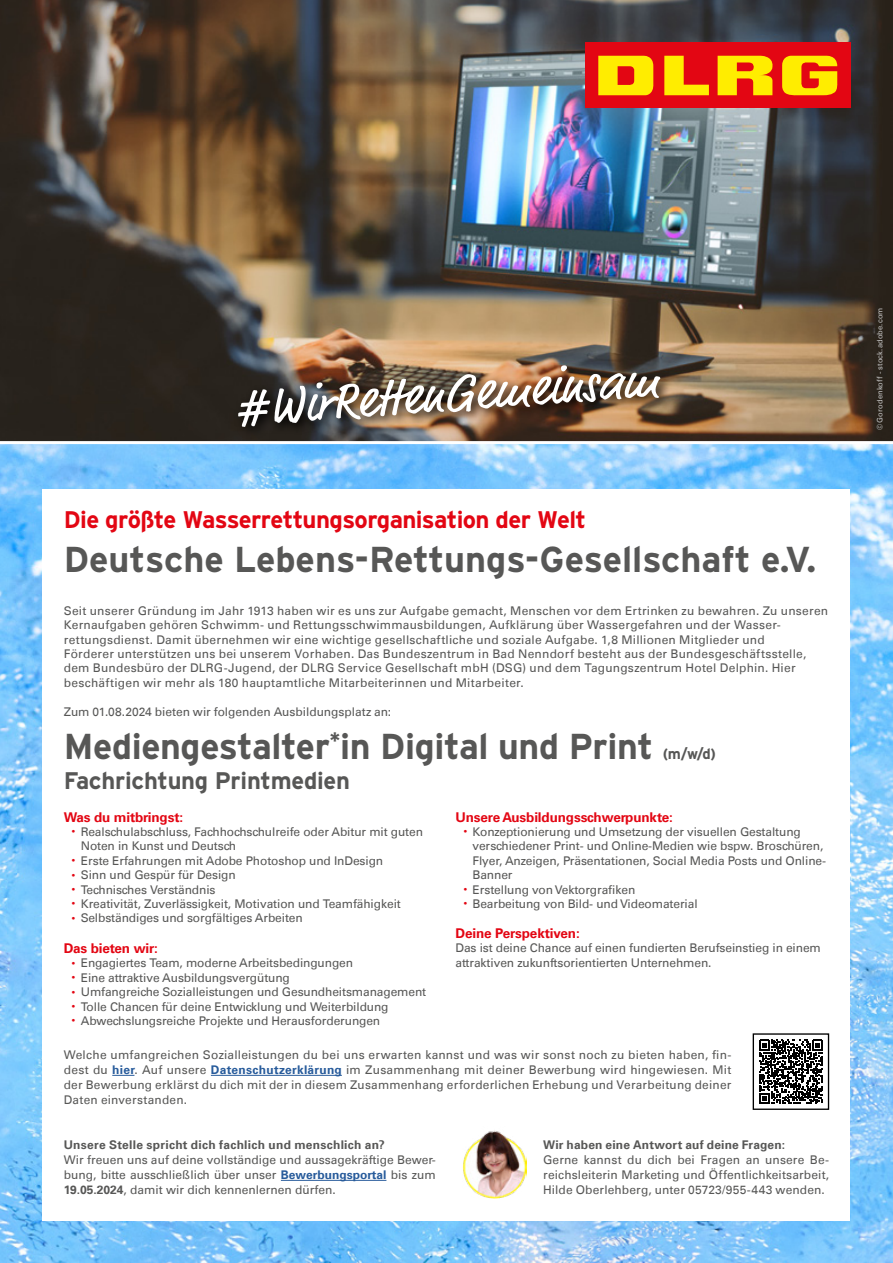
<style>
.page{position:relative;width:893px;height:1263px;background:#fff}
.page>*{position:absolute;margin:0;border:0;box-sizing:border-box;transform-origin:0 0}
.t1{font:52.5px "Market Web";color:#fff}
.t2{font:700 36px "Interstate";letter-spacing:-.01em;color:#575756}
.t3{font:700 24px "Interstate";letter-spacing:-.025em;color:#e30613}
.t4{font:700 24px "Interstate";letter-spacing:-.01em;color:#575756}
.t5{font:700 15px "Interstate";color:#575756}
.t6{font:700 13.5px "DLRG Univers";letter-spacing:-.01em;color:#e30613}
.t7{font:12px/15px "DLRG Univers";letter-spacing:-.01em;color:#575756}
.t8{font:12px/14.4px "DLRG Univers";letter-spacing:.02em;color:#575756}
.t9{font:700 12px "DLRG Univers";letter-spacing:.02em;color:#575756}
.t10{font:7.5px "DLRG Univers";letter-spacing:.02em;color:#c6c6c6}
.s1{font-size:7.5px;color:#e30613}
.s2{font-weight:700;color:#275b9b}
.s3{font-weight:700}
</style>
<div class="page">
<img style="left:0;top:444px;width:893px;height:819px">
<img style="left:0;top:0;width:893px;height:441px">
<div style="left:43px;top:489px;width:807px;height:731px;background:#fff"></div>
<div style="left:585px;top:43px;width:265px;height:65px;background:#e30613"></div>
<svg style="left:598px;top:55px;width:240px;height:41px"></svg>
<img style="left:234px;top:360px;width:438px;height:79px">
<svg style="left:112px;top:1075px;width:22px;height:1px"></svg>
<hr style="left:211px;top:1075px;width:131px;height:1px;background:#275b9b">
<hr style="left:281px;top:1180px;width:105px;height:1px;background:#275b9b">
<svg style="left:759px;top:1039px;width:64px;height:65px"></svg>
<div style="left:753px;top:1033px;width:76px;height:77px;border:1px solid #000"></div>
<img style="left:463px;top:1131px;width:64px;height:68px">
<h1 class="t1" style="left:232px;top:377px;width:426px;rotate:-4deg">#WirRettenGemeinsam</h1>
<h3 class="t3" style="left:64px;top:507px;width:524px">Die größte Wasserrettungsorganisation der Welt</h3>
<h2 class="t2" style="left:64px;top:539px;width:754px">Deutsche Lebens-Rettungs-Gesellschaft e.V.</h2>
<p class="t8" style="left:64px;top:603px;width:766px">Seit unserer Gründung im Jahr 1913 haben wir es uns zur Aufgabe gemacht, Menschen vor dem Ertrinken zu bewahren. Zu unseren Kernaufgaben gehören Schwimm- und Rettungsschwimmausbildungen, Aufklärung über Wassergefahren und der Wasser&shy;rettungsdienst. Damit übernehmen wir eine wichtige gesellschaftliche und soziale Aufgabe. 1,8 Millionen Mitglieder und<br>Förderer unterstützen uns bei unserem Vorhaben. Das Bundeszentrum in Bad Nenndorf besteht aus der Bundesgeschäftsstelle, dem Bundesbüro der DLRG-Jugend, der DLRG Service Gesellschaft mbH (DSG) und dem Tagungszentrum Hotel Delphin. Hier beschäftigen wir mehr als 180 hauptamtliche Mitarbeiterinnen und Mitarbeiter.</p>
<p class="t7" style="left:64px;top:704px;width:329px">Zum 01.08.2024 bieten wir folgenden Ausbildungsplatz an:</p>
<h2 class="t2" style="left:64px;top:726px;width:591px">Mediengestalter<sup>*</sup>in Digital und Print</h2>
<p class="t5" style="left:663px;top:745px;width:55px">(m/w/d)</p>
<h3 class="t4" style="left:64px;top:767px;width:288px">Fachrichtung Printmedien</h3>
<p class="t6" style="left:64px;top:809px;width:121px">Was du mitbringst:</p>
<p class="t7" style="left:81px;top:824px;width:344px;line-height:14.4px;text-indent:-9px"><span class="s1">•</span> Realschulabschluss, Fachhochschulreife oder Abitur mit guten<br>Noten in Kunst und Deutsch</p>
<p class="t7" style="left:72px;top:853px;width:312px"><span class="s1">•</span> Erste Erfahrungen mit Adobe Photoshop und InDesign</p>
<p class="t7" style="left:72px;top:867px;width:165px"><span class="s1">•</span> Sinn und Gespür für Design</p>
<p class="t7" style="left:72px;top:882px;width:145px"><span class="s1">•</span> Technisches Verständnis</p>
<p class="t7" style="left:72px;top:896px;width:330px"><span class="s1">•</span> Kreativität, Zuverlässigkeit, Motivation und Teamfähigkeit</p>
<p class="t7" style="left:72px;top:911px;width:232px"><span class="s1">•</span> Selbständiges und sorgfältiges Arbeiten</p>
<p class="t6" style="left:64px;top:940px;width:96px">Das bieten wir:</p>
<p class="t7" style="left:72px;top:956px;width:282px"><span class="s1">•</span> Engagiertes Team, moderne Arbeitsbedingungen</p>
<p class="t7" style="left:72px;top:970px;width:219px"><span class="s1">•</span> Eine attraktive Ausbildungsvergütung</p>
<p class="t7" style="left:72px;top:984px;width:355px"><span class="s1">•</span> Umfangreiche Sozialleistungen und Gesundheitsmanagement</p>
<p class="t7" style="left:72px;top:999px;width:318px"><span class="s1">•</span> Tolle Chancen für deine Entwicklung und Weiterbildung</p>
<p class="t7" style="left:72px;top:1013px;width:309px"><span class="s1">•</span> Abwechslungsreiche Projekte und Herausforderungen</p>
<p class="t6" style="left:455px;top:809px;width:219px">Unsere Ausbildungsschwerpunkte:</p>
<p class="t7" style="left:472px;top:824px;width:355px;line-height:14.4px;text-indent:-9px"><span class="s1">•</span> Konzeptionierung und Umsetzung der visuellen Gestaltung verschiedener Print- und Online-Medien wie bspw. Broschüren, Flyer, Anzeigen, Präsentationen, Social Media Posts und Online-Banner</p>
<p class="t7" style="left:464px;top:882px;width:173px"><span class="s1">•</span> Erstellung von Vektorgrafiken</p>
<p class="t7" style="left:464px;top:896px;width:235px"><span class="s1">•</span> Bearbeitung von Bild- und Videomaterial</p>
<p class="t6" style="left:455px;top:925px;width:126px">Deine Perspektiven:</p>
<p class="t7" style="left:455px;top:941px;width:367px;line-height:14.4px">Das ist deine Chance auf einen fundierten Berufseinstieg in einem attraktiven zukunftsorientierten Unternehmen.</p>
<p class="t7" style="left:64px;top:1047px;width:669px;text-align:justify">Welche umfangreichen Sozialleistungen du bei uns erwarten kannst und was wir sonst noch zu bieten haben, fin&shy;dest du <span class="s2">hier</span>. Auf unsere <span class="s2">Datenschutzerklärung</span> im Zusammenhang mit deiner Bewerbung wird hingewiesen. Mit der Bewerbung erklärst du dich mit der in diesem Zusammenhang erforderlichen Erhebung und Verarbeitung deiner Daten einverstanden.</p>
<p class="t9" style="left:64px;top:1138px;width:323px">Unsere Stelle spricht dich fachlich und menschlich an?</p>
<p class="t7" style="left:64px;top:1152px;width:374px;text-align:justify">Wir freuen uns auf deine vollständige und aussagekräftige Bewer&shy;bung, bitte ausschließlich über unser <span class="s2">Bewerbungsportal</span> bis zum <span class="s3">19.05.2024</span>, damit wir dich kennenlernen dürfen.</p>
<p class="t9" style="left:543px;top:1138px;width:243px">Wir haben eine Antwort auf deine Fragen:</p>
<p class="t7" style="left:543px;top:1152px;width:288px;text-align:justify">Gerne kannst du dich bei Fragen an unsere Be&shy;reichsleiterin Marketing und Öffentlichkeitsarbeit, Hilde Oberlehberg, unter 05723/955-443 wenden.</p>
<p class="t10" style="left:875px;top:430px;width:124px;rotate:-90deg">© Gorodenkoff - stock.adobe.com</p>
</div>
